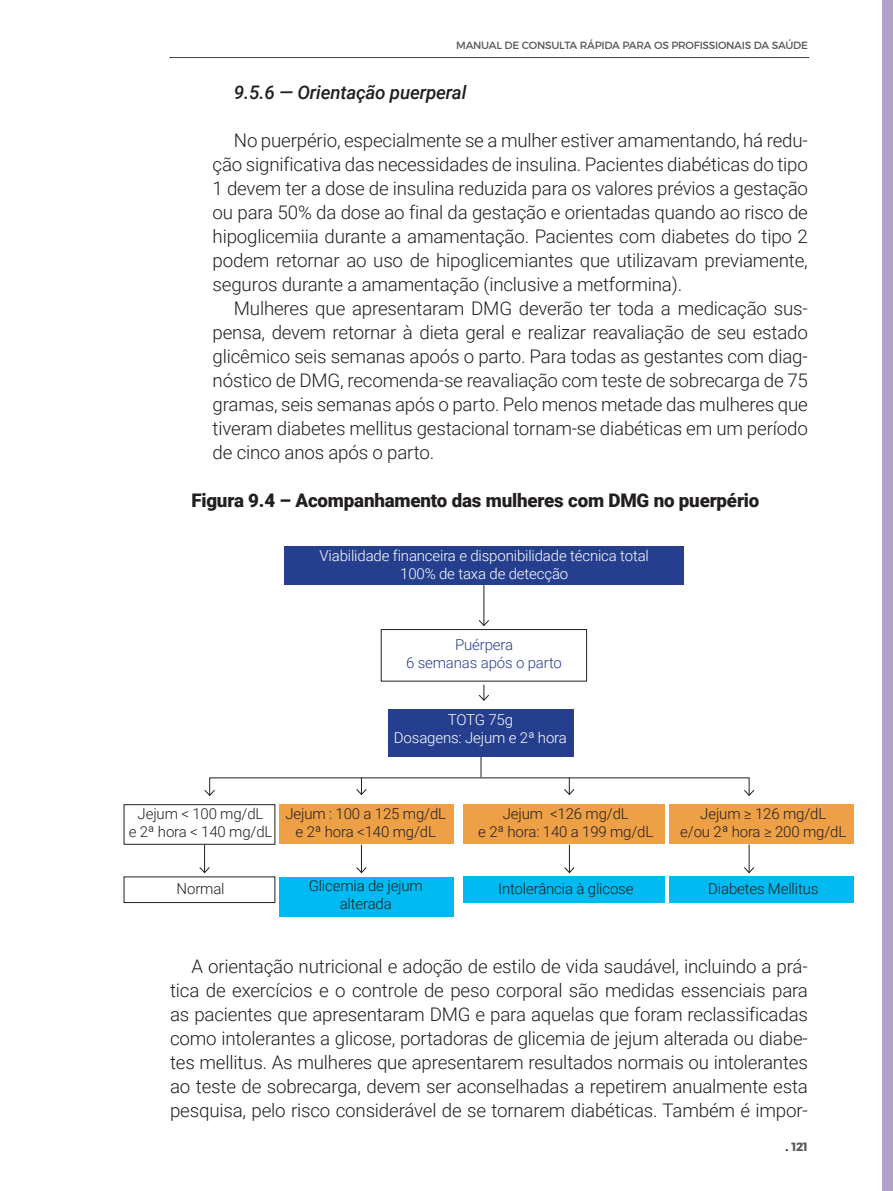
<style>
.page{position:relative;width:893px;height:1191px;background:#fff}
.page>*{position:absolute;margin:0;border:0;box-sizing:border-box;transform-origin:0 0}
.t1{font:300 18.75px/24px "Roboto";letter-spacing:-.01em;color:#231f20;text-align:justify}
.t2{font:900 18.75px "Roboto";letter-spacing:-.01em;color:#231f20}
.t3{font:italic 500 18.75px "Roboto";letter-spacing:-.01em;color:#231f20}
.t4{font:300 15px/18px "Roboto";letter-spacing:-.01em;color:#231f20;text-align:center}
.t5{font:300 15px/18px "Roboto";letter-spacing:-.01em;color:#fff;text-align:center}
.t6{font:300 15px/18px "Roboto";letter-spacing:-.01em;color:#253f8e;text-align:center}
.t7{font:700 12px "Montserrat";color:#57585a}
.t8{font:10.5px "Montserrat";letter-spacing:-.025em;color:#57585a}
.s1{color:#231f20}
</style>
<div class="page">
<svg style="left:170px;top:57px;width:639px;height:1px"></svg>
<div style="left:882px;top:0;width:11px;height:1191px;background:#b3a1cd"></div>
<div style="left:284px;top:546px;width:400px;height:38px;background:#253f8e"></div>
<div style="left:381px;top:629px;width:206px;height:52px;border:1px solid #231f20"></div>
<div style="left:388px;top:709px;width:186px;height:48px;background:#253f8e"></div>
<div style="left:124px;top:804px;width:151px;height:40px;border:1px solid #231f20"></div>
<div style="left:124px;top:876px;width:151px;height:27px;border:1px solid #231f20"></div>
<div style="left:463px;top:804px;width:202px;height:40px;background:#eea046"></div>
<div style="left:463px;top:877px;width:202px;height:26px;background:#00baf1"></div>
<div style="left:279px;top:804px;width:175px;height:40px;background:#eea046"></div>
<div style="left:279px;top:877px;width:175px;height:39px;background:#00baf1"></div>
<div style="left:669px;top:804px;width:185px;height:40px;background:#eea046"></div>
<div style="left:669px;top:877px;width:185px;height:26px;background:#00baf1"></div>
<svg style="left:744px;top:789px;width:11px;height:7px"></svg>
<svg style="left:204px;top:789px;width:11px;height:7px"></svg>
<svg style="left:356px;top:777px;width:11px;height:18px"></svg>
<svg style="left:563px;top:777px;width:12px;height:18px"></svg>
<svg style="left:199px;top:844px;width:11px;height:29px"></svg>
<svg style="left:356px;top:844px;width:11px;height:29px"></svg>
<svg style="left:564px;top:844px;width:11px;height:29px"></svg>
<svg style="left:744px;top:844px;width:11px;height:29px"></svg>
<svg style="left:478px;top:684px;width:11px;height:17px"></svg>
<hr style="left:483px;top:585px;width:1px;height:40px;background:#231f20">
<svg style="left:478px;top:619px;width:11px;height:7px"></svg>
<svg style="left:481px;top:757px;width:1px;height:20px"></svg>
<p class="t8" style="left:456px;top:37px;width:353px">MANUAL DE CONSULTA RÁPIDA PARA OS PROFISSIONAIS DA SAÚDE</p>
<p class="t3" style="left:234px;top:79px;width:234px">9.5.6 — Orientação puerperal</p>
<p class="t1" style="left:213px;top:128px;width:597px;text-indent:21px">No puerpério, especialmente se a mulher estiver amamentando, há redu&shy;ção significativa das necessidades de insulina. Pacientes diabéticas do tipo 1 devem ter a dose de insulina reduzida para os valores prévios a gestação ou para 50% da dose ao final da gestação e orientadas quando ao risco de hipoglicemiia durante a amamentação. Pacientes com diabetes do tipo 2 podem retornar ao uso de hipoglicemiantes que utilizavam previamente, seguros durante a amamentação (inclusive a metformina).</p>
<p class="t1" style="left:213px;top:296px;width:597px;text-indent:21px">Mulheres que apresentaram DMG deverão ter toda a medicação sus&shy;pensa, devem retornar à dieta geral e realizar reavaliação de seu estado glicêmico seis semanas apoós o parto. Para todas as gestantes com diag&shy;nóstico de DMG, recomenda-se reavaliação com teste de sobrecarga de 75 gramas, seis semanas após o parto. Pelo menos metade das mulheres que tiveram diabetes mellitus gestacional tornam-se diabéticas em um período de cinco anos após o parto.</p>
<p class="t2" style="left:191px;top:487px;width:570px">Figura 9.4 – Acompanhamento das mulheres com DMG no puerpério</p>
<p class="t5" style="left:319px;top:546px;width:331px">Viabilidade financeira e disponibilidade técnica total<br>100% de taxa de detecção</p>
<p class="t6" style="left:406px;top:635px;width:157px">Puérpera<br>6 semanas após o parto</p>
<p class="t5" style="left:394px;top:710px;width:174px">TOTG 75g<br>Dosagens: Jejum e 2ª hora</p>
<p class="t4" style="left:129px;top:804px;width:145px">Jejum &lt; 100 mg/dL<br>e 2ª hora &lt; 140 mg/dL</p>
<p class="t4" style="left:177px;top:879px;width:50px">Normal</p>
<p class="t4" style="left:285px;top:804px;width:162px">Jejum : 100 a 125 mg/dL e 2ª hora &lt;140 mg/dL</p>
<p class="t4" style="left:309px;top:876px;width:116px">Glicemia de jejum alterada</p>
<p class="t4" style="left:478px;top:804px;width:177px">Jejum &lt;126 mg/dL<br>e 2ª hora: 140 a 199 mg/dL</p>
<p class="t4" style="left:498px;top:879px;width:137px">Intolerância à glicose</p>
<p class="t4" style="left:680px;top:804px;width:168px">Jejum ≥ 126 mg/dL<br>e/ou 2ª hora ≥ 200 mg/dL</p>
<p class="t4" style="left:708px;top:879px;width:112px">Diabetes Mellitus</p>
<p class="t1" style="left:170px;top:954px;width:639px;text-indent:21px">A orientação nutricional e adoção de estilo de vida saudável, incluindo a prá&shy;tica de exercícios e o controle de peso corporal são medidas essenciais para as pacientes que apresentaram DMG e para aquelas que foram reclassificadas como intolerantes a glicose, portadoras de glicemia de jejum alterada ou diabe&shy;tes mellitus. As mulheres que apresentarem resultados normais ou intolerantes ao teste de sobrecarga, devem ser aconselhadas a repetirem anualmente esta pesquisa, pelo risco considerável de se tornarem diabéticas. Também é impor-</p>
<p class="t7" style="left:785px;top:1136px;width:24px"><span class="s1">.</span> 121</p>
</div>
